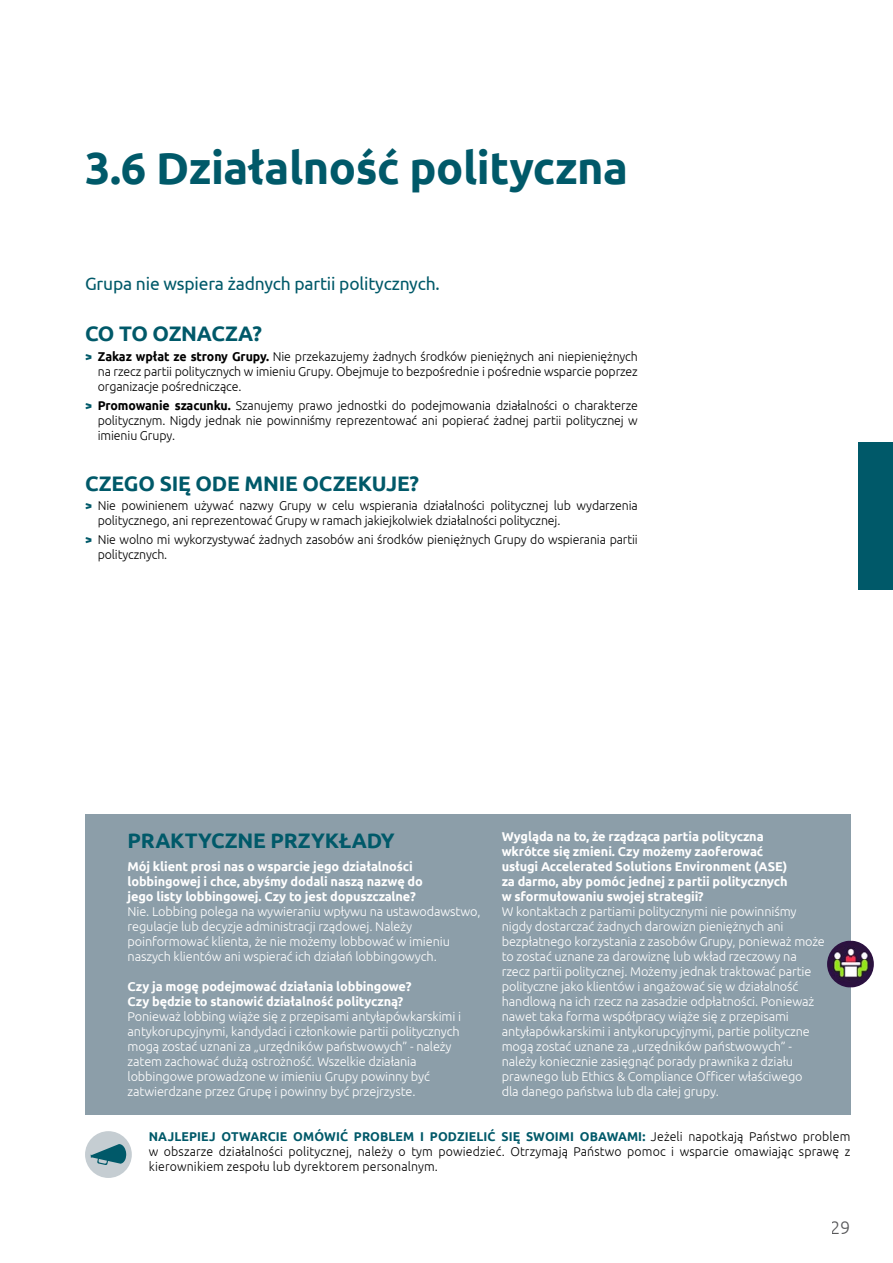
<style>
.page{position:relative;width:893px;height:1263px;background:#fff}
.page>*{position:absolute;margin:0;border:0;box-sizing:border-box;transform-origin:0 0}
.t1{font:700 45px "Ubuntu";letter-spacing:-.01em;color:#005969}
.t2{font:700 21px "Ubuntu";letter-spacing:-.01em;color:#005969}
.t3{font:18px "Ubuntu";letter-spacing:-.01em;color:#005969}
.t4{font:300 18px "Ubuntu";color:#58585a}
.t5{font:300 12.75px/15px "Ubuntu";letter-spacing:-.01em;color:#fff}
.t6{font:300 12.75px/15px "Ubuntu";letter-spacing:-.01em;color:#000;text-align:justify}
.t7{font:700 12.75px/15px "Ubuntu";letter-spacing:-.01em;color:#fff}
.s1{font-weight:700;color:#005969}
.s2{font-weight:700}
</style>
<div class="page">
<div style="left:85px;top:814px;width:765px;height:300px;background:#8c9ea9"></div>
<div style="left:85px;top:1131px;width:47px;height:47px;background:#c5cdd2;border-radius:50%"></div>
<svg style="left:91px;top:1144px;width:35px;height:21px"></svg>
<img style="left:827px;top:941px;width:47px;height:46px;border-radius:22px">
<div style="left:859px;top:443px;width:34px;height:147px;background:#005969"></div>
<p class="t1" style="left:85px;top:140px;width:544px">3.6 Działalność polityczna</p>
<p class="t3" style="left:85px;top:273px;width:356px">Grupa nie wspiera żadnych partii politycznych.</p>
<p class="t2" style="left:85px;top:321px;width:179px">CO TO OZNACZA?</p>
<p class="t6" style="left:98px;top:348px;width:542px;text-indent:-13px"><span class="s1">&gt;</span> <span class="s2">Zakaz wpłat ze strony Grupy.</span> Nie przekazujemy żadnych środków pieniężnych ani niepieniężnych na rzecz partii politycznych w imieniu Grupy. Obejmuje to bezpośrednie i pośrednie wsparcie poprzez organizacje pośredniczące.</p>
<p class="t6" style="left:98px;top:397px;width:542px;text-indent:-13px"><span class="s1">&gt;</span> <span class="s2">Promowanie szacunku.</span> Szanujemy prawo jednostki do podejmowania działalności o charakterze politycznym. Nigdy jednak nie powinniśmy reprezentować ani popierać żadnej partii politycznej w imieniu Grupy.</p>
<p class="t2" style="left:85px;top:471px;width:336px">CZEGO SIĘ ODE MNIE OCZEKUJE?</p>
<p class="t6" style="left:98px;top:498px;width:542px;text-indent:-13px"><span class="s1">&gt;</span> Nie powinienem używać nazwy Grupy w celu wspierania działalności politycznej lub wydarzenia politycznego, ani reprezentować Grupy w ramach jakiejkolwiek działalności politycznej.</p>
<p class="t6" style="left:98px;top:532px;width:542px;text-indent:-13px"><span class="s1">&gt;</span> Nie wolno mi wykorzystywać żadnych zasobów ani środków pieniężnych Grupy do wspierania partii politycznych.</p>
<p class="t2" style="left:128px;top:827px;width:269px">PRAKTYCZNE PRZYKŁADY</p>
<p class="t7" style="left:128px;top:859px;width:297px">Mój klient prosi nas o wsparcie jego działalności lobbingowej i chce, abyśmy dodali naszą nazwę do jego listy lobbingowej. Czy to jest dopuszczalne?</p>
<p class="t5" style="left:128px;top:904px;width:354px">Nie. Lobbing polega na wywieraniu wpływu na ustawodawstwo, regulacje lub decyzje administracji rządowej. Należy poinformować klienta, że nie możemy lobbować w imieniu naszych klientów ani wspierać ich działań lobbingowych.</p>
<p class="t7" style="left:128px;top:979px;width:286px">Czy ja mogę podejmować działania lobbingowe?<br>Czy będzie to stanowić działalność polityczną?</p>
<p class="t5" style="left:128px;top:1009px;width:335px">Ponieważ lobbing wiąże się z przepisami antyłapówkarskimi i antykorupcyjnymi, kandydaci i członkowie partii politycznych mogą zostać uznani za „urzędników państwowych” - należy zatem zachować dużą ostrożność. Wszelkie działania lobbingowe prowadzone w imieniu Grupy powinny być zatwierdzane przez Grupę i powinny być przejrzyste.</p>
<p class="t7" style="left:502px;top:829px;width:287px">Wygląda na to, że rządząca partia polityczna wkrótce się zmieni. Czy możemy zaoferować usługi Accelerated Solutions Environment (ASE) za darmo, aby pomóc jednej z partii politycznych w sformułowaniu swojej strategii?</p>
<p class="t5" style="left:502px;top:904px;width:325px">W kontaktach z partiami politycznymi nie powinniśmy nigdy dostarczać żadnych darowizn pieniężnych ani bezpłatnego korzystania z zasobów Grupy, ponieważ może to zostać uznane za darowiznę lub wkład rzeczowy na rzecz partii politycznej. Możemy jednak traktować partie polityczne jako klientów i angażować się w działalność handlową na ich rzecz na zasadzie odpłatności. Ponieważ nawet taka forma współpracy wiąże się z przepisami antyłapówkarskimi i antykorupcyjnymi, partie polityczne mogą zostać uznane za „urzędników państwowych” - należy koniecznie zasięgnąć porady prawnika z działu prawnego lub Ethics &amp; Compliance Officer właściwego<br>dla danego państwa lub dla całej grupy.</p>
<p class="t6" style="left:149px;top:1129px;width:703px"><span class="s1">NAJLEPIEJ OTWARCIE OMÓWIĆ PROBLEM I PODZIELIĆ SIĘ SWOIMI OBAWAMI:</span> Jeżeli napotkają Państwo problem w obszarze działalności politycznej, należy o tym powiedzieć. Otrzymają Państwo pomoc i wsparcie omawiając sprawę z kierownikiem zespołu lub dyrektorem personalnym.</p>
<h3 class="t4" style="left:831px;top:1217px;width:21px">29</h3>
</div>
